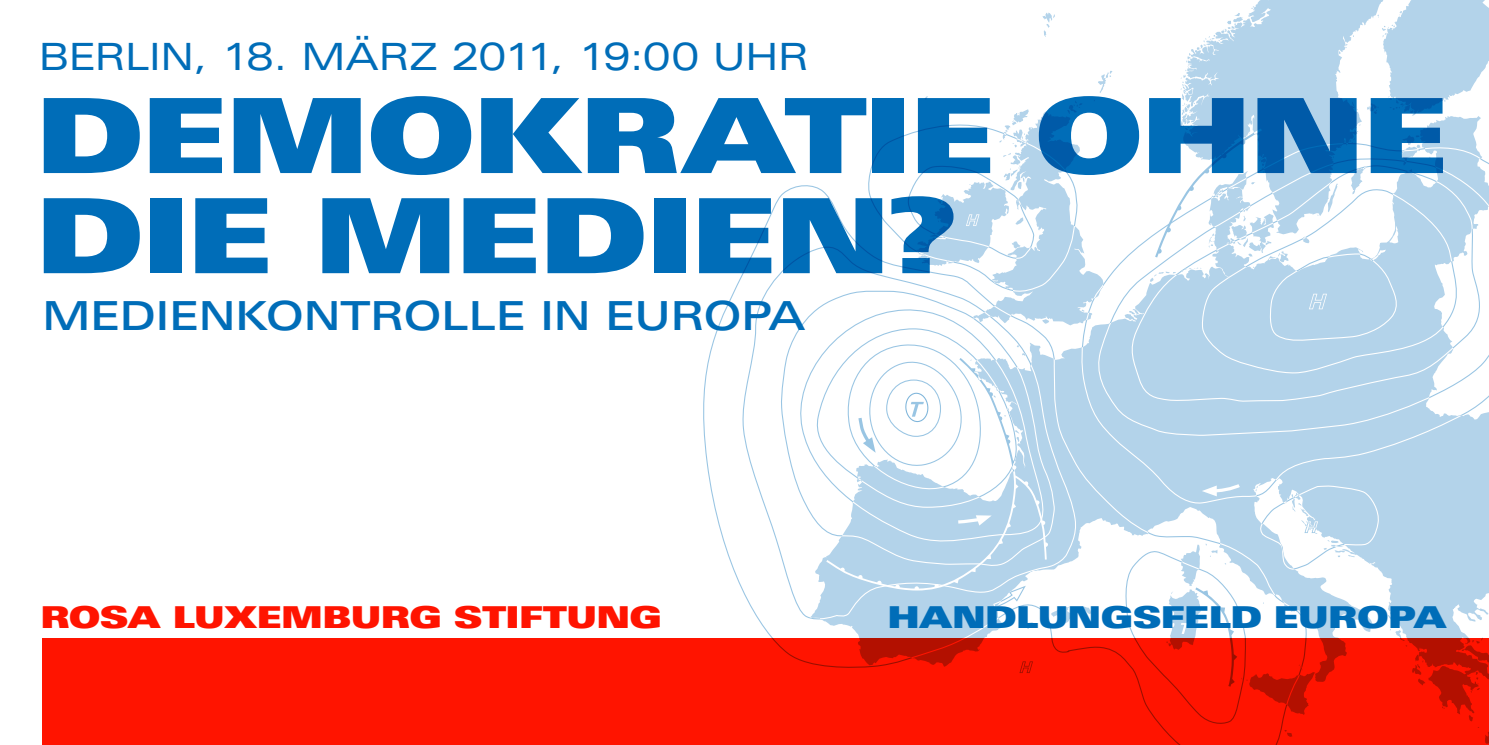
<style>
.page{position:relative;width:1489px;height:745px;background:#fff}
.page>*{position:absolute;margin:0;border:0;box-sizing:border-box;transform-origin:0 0}
.t1{font:103.75px/100px "Linotype Univers Extd X Black";letter-spacing:-.01em;color:#006db8}
.t2{font:500 40px "Linotype Univers Extd";color:#006db8}
.t3{font:37.5px "Linotype Univers Extd";letter-spacing:-.005em;color:#006db8}
.t4{font:30.25px "Linotype Univers Extd X Black";color:#ff1400}
.t5{font:30.25px "Linotype Univers Extd X Black";color:#006db8}
</style>
<div class="page">
<svg style="left:703px;top:185px;width:107px;height:453px"></svg>
<svg style="left:810px;top:0;width:678px;height:638px;fill:#b3d3ea"></svg>
<svg style="left:810px;top:327px;width:208px;height:181px"></svg>
<div style="left:43px;top:638px;width:1445px;height:106px;background:#ff1400"></div>
<p class="t3" style="left:38px;top:34px;width:771px">BERLIN, 18. MÄRZ 2011, 19:00 UHR</p>
<h1 class="t1" style="left:36px;top:85px;width:1412px">DEMOKRATIE OHNE<br>DIE MEDIEN?</h1>
<p class="t2" style="left:43px;top:291px;width:764px">MEDIENKON-TROLLE IN EUROPA</p>
<p class="t4" style="left:40px;top:598px;width:623px">ROSA LUXEMBURG STIFTUNG</p>
<p class="t5" style="left:887px;top:598px;width:560px">HANDLUNGSFELD EUROPA</p>
</div>
